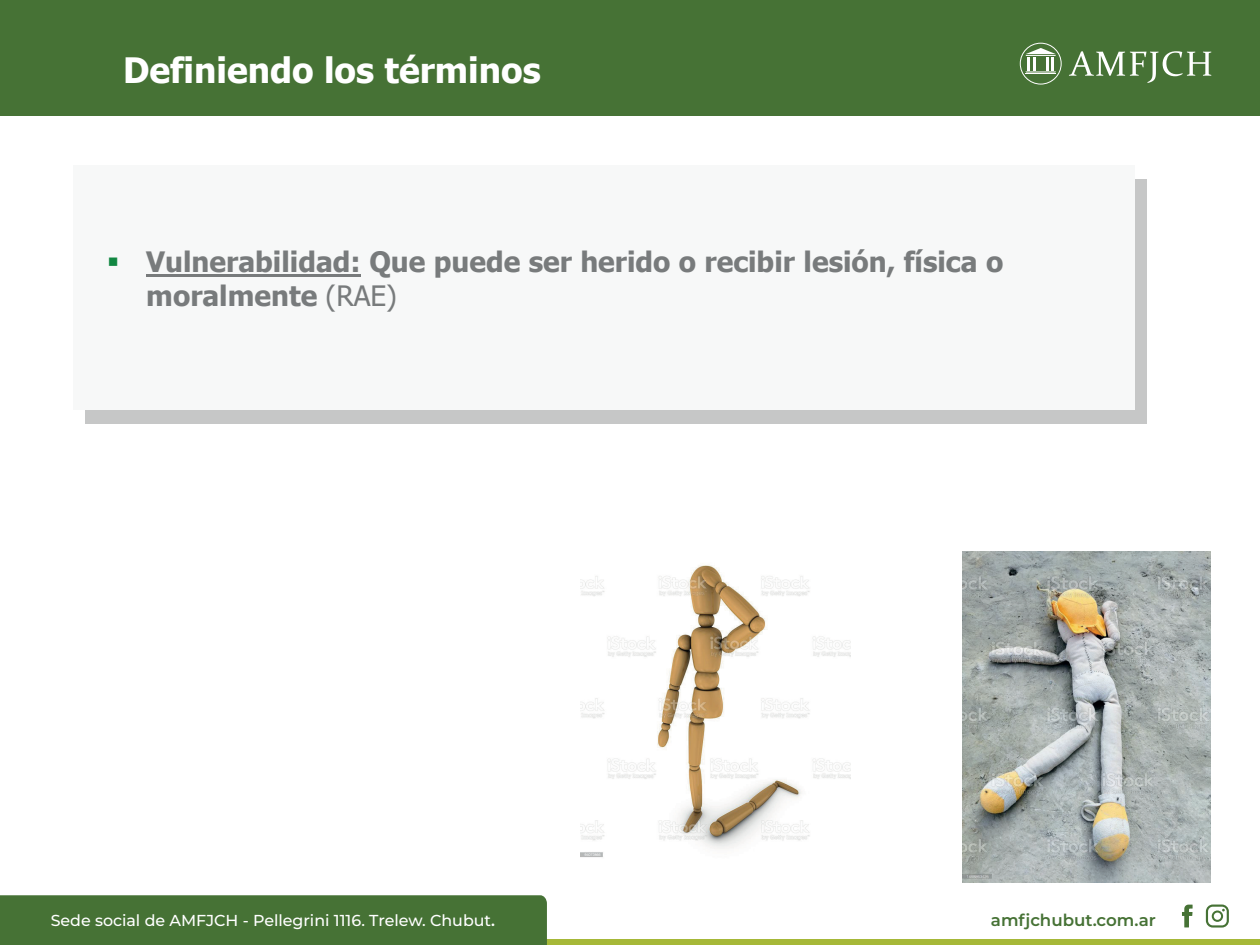
<style>
.page{position:relative;width:1260px;height:945px;background:#fff}
.page>*{position:absolute;margin:0;border:0;box-sizing:border-box;transform-origin:0 0}
.t1{font:700 35px "Tahoma";color:#fff}
.t2{font:700 28px/33.6px "Tahoma";color:#787b7c}
.t3{font:600 16.62px "Montserrat";color:#467235}
.t4{font:500 15.92px "Montserrat";color:#fff}
.s1{font-weight:400}
.s2{font-weight:600}
</style>
<div class="page">
<div style="left:0;top:0;width:1260px;height:115px;background:#467235"></div>
<div style="left:85px;top:179px;width:1062px;height:245px;background:#c6c7c7"></div>
<div style="left:73px;top:165px;width:1061px;height:245px;background:#f7f8f8"></div>
<hr style="left:146px;top:274px;width:215px;height:3px;background:#787b7c">
<img style="left:962px;top:552px;width:248px;height:330px">
<img style="left:580px;top:565px;width:270px;height:293px">
<svg style="left:1069px;top:51px;width:142px;height:32px"></svg>
<svg style="left:1020px;top:43px;width:42px;height:42px"></svg>
<div style="left:545px;top:940px;width:715px;height:5px;background:#a6b838"></div>
<div style="left:0;top:895px;width:547px;height:50px;background:#467235"></div>
<svg style="left:1206px;top:905px;width:23px;height:23px"></svg>
<svg style="left:1182px;top:905px;width:11px;height:22px"></svg>
<p class="t1" style="left:123px;top:45px;width:419px">Definiendo los términos</p>
<p class="t2" style="left:146px;top:246px;width:859px">Vulnerabilidad: Que puede ser herido o recibir lesión, física o moralmente <span class="s1">(RAE)</span></p>
<p class="t4" style="left:51px;top:910px;width:446px">Sede social de AMFJCH - Pellegrini 1116. Trelew. Chubut<span class="s2">.</span></p>
<p class="t3" style="left:991px;top:909px;width:166px">amfjchubut.com.ar</p>
</div>
